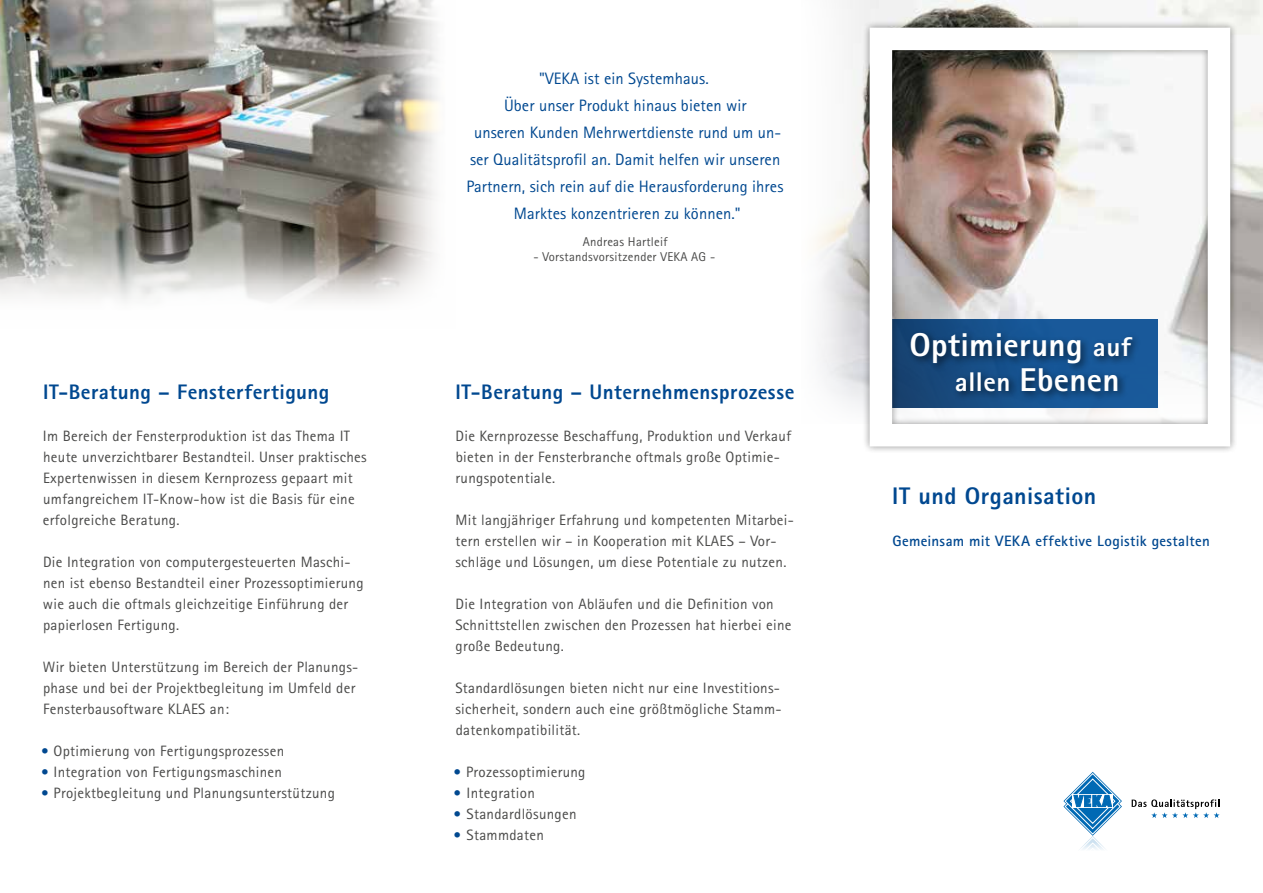
<style>
.page{position:relative;width:1263px;height:893px;background:#fff}
.page>*{position:absolute;margin:0;border:0;box-sizing:border-box;transform-origin:0 0}
.t1{font:800 33px/34.5px "Rotis Sans Serif";letter-spacing:.01em;color:#fff}
.t2{font:800 24px "Rotis Sans Serif";letter-spacing:.02em;color:#004890}
.t3{font:800 21px "Rotis Sans Serif";letter-spacing:.02em;color:#004890}
.t4{font:16.5px/27px "Rotis Sans Serif";letter-spacing:.005em;color:#004890;text-align:center}
.t5{font:15px/21px "Rotis Sans Serif";letter-spacing:.02em;color:#494948}
.t6{font:700 15px "Rotis Sans Serif";letter-spacing:.02em;color:#004890}
.t7{font:12.75px "Rotis Sans Serif";letter-spacing:.02em;color:#494948}
.s1{font-weight:800;color:#004890}
.s2{font-size:27px}
</style>
<div class="page">
<img style="left:0;top:0;width:355px;height:220px">
<img style="left:891px;top:0;width:372px;height:341px">
<svg style="left:355px;top:0;width:83px;height:220px;background:#aba7a1"></svg>
<svg style="left:0;top:220px;width:434px;height:83px"></svg>
<svg style="left:1132px;top:799px;width:87px;height:19px"></svg>
<svg style="left:1063px;top:772px;width:59px;height:78px"></svg>
<div style="left:862px;top:20px;width:376px;height:434px;background:#000;opacity:.45"></div>
<h3 class="t3" style="left:43px;top:379px;width:288px">IT-Beratung – Fensterfertigung</h3>
<p class="t5" style="left:43px;top:426px;width:325px">Im Bereich der Fensterproduktion ist das Thema IT heute unverzichtbarer Bestandteil. Unser praktisches Expertenwissen in diesem Kernprozess gepaart mit umfangreichem IT-Know-how ist die Basis für eine erfolgreiche Beratung.</p>
<p class="t5" style="left:43px;top:552px;width:322px">Die Integration von computergesteuerten Maschi&shy;nen ist ebenso Bestandteil einer Prozessoptimierung wie auch die oftmals gleichzeitige Einführung der papierlosen Fertigung.</p>
<p class="t5" style="left:43px;top:657px;width:317px">Wir bieten Unterstützung im Bereich der Planungs&shy;phase und bei der Projektbegleitung im Umfeld der<br>Fensterbausoftware KLAES an:</p>
<p class="t5" style="left:41px;top:741px;width:245px"><span class="s1">•</span> Optimierung von Fertigungsprozessen</p>
<p class="t5" style="left:41px;top:762px;width:243px"><span class="s1">•</span> Integration von Fertigungsmaschinen</p>
<p class="t5" style="left:41px;top:783px;width:296px"><span class="s1">•</span> Projektbegleitung und Planungsunterstützung</p>
<p class="t4" style="left:467px;top:65px;width:318px">"VEKA ist ein Systemhaus.<br>Über unser Produkt hinaus bieten wir<br>unseren Kunden Mehrwertdienste rund um un&shy;ser Qualitätsprofil an. Damit helfen wir unseren Partnern, sich rein auf die Herausforderung ihres Marktes konzentrieren zu können."</p>
<p class="t7" style="left:583px;top:234px;width:86px">Andreas Hartleif</p>
<p class="t7" style="left:533px;top:249px;width:182px">- Vorstandsvorsitzender VEKA AG -</p>
<h3 class="t3" style="left:455px;top:379px;width:340px">IT-Beratung – Unternehmensprozesse</h3>
<p class="t5" style="left:455px;top:426px;width:337px">Die Kernprozesse Beschaffung, Produktion und Verkauf bieten in der Fensterbranche oftmals große Optimie&shy;rungspotentiale.</p>
<p class="t5" style="left:455px;top:510px;width:340px">Mit langjähriger Erfahrung und kompetenten Mitarbei&shy;tern erstellen wir – in Kooperation mit KLAES – Vor&shy;schläge und Lösungen, um diese Potentiale zu nutzen.</p>
<p class="t5" style="left:455px;top:594px;width:338px">Die Integration von Abläufen und die Definition von<br>Schnittstellen zwischen den Prozessen hat hierbei eine große Bedeutung.</p>
<p class="t5" style="left:455px;top:678px;width:328px;text-align:justify">Standardlösungen bieten nicht nur eine Investitions&shy;sicherheit, sondern auch eine größtmögliche Stamm&shy;datenkompatibilität.</p>
<p class="t5" style="left:453px;top:762px;width:134px"><span class="s1">•</span> Prozessoptimierung</p>
<p class="t5" style="left:453px;top:783px;width:83px"><span class="s1">•</span> Integration</p>
<p class="t5" style="left:453px;top:804px;width:125px"><span class="s1">•</span> Standardlösungen</p>
<p class="t5" style="left:453px;top:825px;width:92px"><span class="s1">•</span> Stammdaten</p>
<h1 class="t1" style="left:955px;top:327px;width:178px;text-indent:-45px">Optimierung <span class="s2">auf allen</span> Ebenen</h1>
<h2 class="t2" style="left:892px;top:481px;width:206px">IT und Organisation</h2>
<p class="t6" style="left:892px;top:532px;width:319px">Gemeinsam mit VEKA effektive Logistik gestalten</p>
</div>
